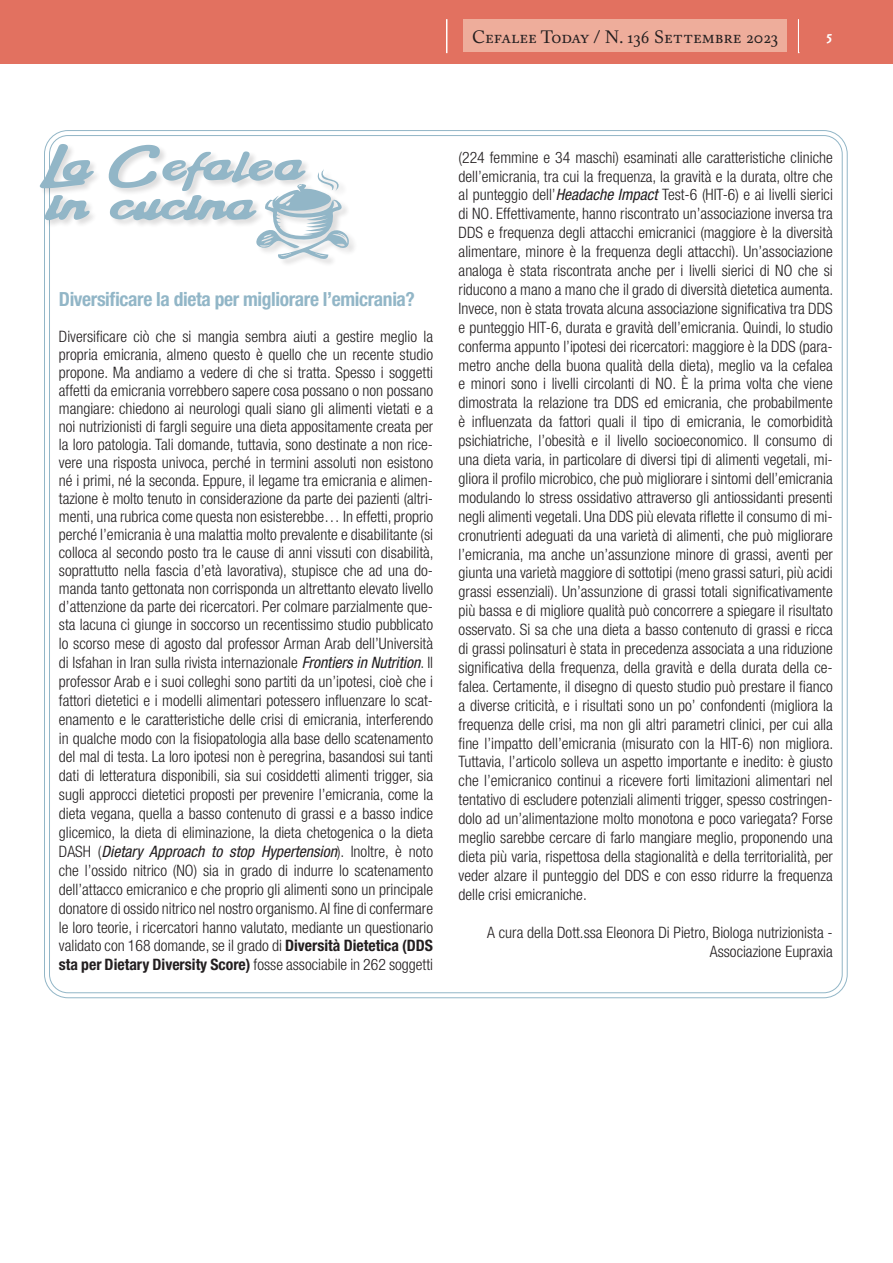
<style>
.page{position:relative;width:893px;height:1263px;background:#fff}
.page>*{position:absolute;margin:0;border:0;box-sizing:border-box;transform-origin:0 0}
.t1{font:700 condensed 19.5px "Helvetica Neue LT Std";letter-spacing:-.02em;color:#92b6c7}
.t2{font:18px "Mattioli 1885 Regular SC";color:#231f20}
.t3{font:300 condensed 15.75px/18.9px "Helvetica Neue LT Std";color:#231f20;text-align:justify}
.t4{font:15px "Csuni 1885 Bold SC";color:#fff}
.s1{font-weight:400;font-style:italic}
.s2{font-weight:700}
</style>
<div class="page">
<div style="left:0;top:0;width:893px;height:64px;background:#e27160"></div>
<hr style="left:446px;top:19px;width:1px;height:34px;background:#fff">
<hr style="left:798px;top:19px;width:1px;height:34px;background:#fff">
<div style="left:463px;top:20px;width:324px;height:32px;background:#eead9b"></div>
<svg style="left:40px;top:144px;width:309px;height:118px"></svg>
<p class="t2" style="left:472px;top:26px;width:308px">Cefalee Today / N. 136 Settembre 2023</p>
<p class="t4" style="left:826px;top:28px;width:9px">5</p>
<p class="t1" style="left:59px;top:287px;width:358px">Diversificare la dieta per migliorare l’emicrania?</p>
<p class="t3" style="left:59px;top:327px;width:376px;line-height:18.5px">Diversificare ciò che si mangia sembra aiuti a gestire meglio la propria emicrania, almeno questo è quello che un recente studio propone. Ma andiamo a vedere di che si tratta. Spesso i soggetti affetti da emicrania vorrebbero sapere cosa possano o non possano mangiare: chiedono ai neurologi quali siano gli alimenti vietati e a noi nutrizionisti di fargli seguire una dieta appositamente creata per la loro patologia. Tali domande, tuttavia, sono destinate a non rice&shy;vere una risposta univoca, perché in termini assoluti non esistono né i primi, né la seconda. Eppure, il legame tra emicrania e alimen&shy;tazione è molto tenuto in considerazione da parte dei pazienti (altri&shy;menti, una rubrica come questa non esisterebbe… In effetti, proprio perché l’emicrania è una malattia molto prevalente e disabilitante (si colloca al secondo posto tra le cause di anni vissuti con disabilità, soprattutto nella fascia d’età lavorativa), stupisce che ad una do&shy;manda tanto gettonata non corrisponda un altrettanto elevato livello d’attenzione da parte dei ricercatori. Per colmare parzialmente que&shy;sta lacuna ci giunge in soccorso un recentissimo studio pubblicato lo scorso mese di agosto dal professor Arman Arab dell’Università di Isfahan in Iran sulla rivista internazionale <span class="s1">Frontiers in Nutrition</span>. Il professor Arab e i suoi colleghi sono partiti da un’ipotesi, cioè che i fattori dietetici e i modelli alimentari potessero influenzare lo scat&shy;enamento e le caratteristiche delle crisi di emicrania, interferendo in qualche modo con la fisiopatologia alla base dello scatenamento del mal di testa. La loro ipotesi non è peregrina, basandosi sui tanti dati di letteratura disponibili, sia sui cosiddetti alimenti trigger, sia sugli approcci dietetici proposti per prevenire l’emicrania, come la dieta vegana, quella a basso contenuto di grassi e a basso indice glicemico, la dieta di eliminazione, la dieta chetogenica o la dieta DASH (<span class="s1">Dietary Approach to stop Hypertension</span>). Inoltre, è noto che l’ossido nitrico (NO) sia in grado di indurre lo scatenamento dell’attacco emicranico e che proprio gli alimenti sono un principale donatore di ossido nitrico nel nostro organismo. Al fine di confermare le loro teorie, i ricercatori hanno valutato, mediante un questionario validato con 168 domande, se il grado di <span class="s2">Diversità Dietetica (DDS sta per Dietary Diversity Score)</span> fosse associabile in 262 soggetti</p>
<p class="t3" style="left:459px;top:147px;width:376px">(224 femmine e 34 maschi) esaminati alle caratteristiche cliniche dell’emicrania, tra cui la frequenza, la gravità e la durata, oltre che al punteggio dell’<span class="s1">Headache Impact</span> Test-6 (HIT-6) e ai livelli sierici di NO. Effettivamente, hanno riscontrato un’associazione inversa tra DDS e frequenza degli attacchi emicranici (maggiore è la diversità alimentare, minore è la frequenza degli attacchi). Un’associazione analoga è stata riscontrata anche per i livelli sierici di NO che si riducono a mano a mano che il grado di diversità dietetica aumenta.<br>Invece, non è stata trovata alcuna associazione significativa tra DDS e punteggio HIT-6, durata e gravità dell’emicrania. Quindi, lo studio conferma appunto l’ipotesi dei ricercatori: maggiore è la DDS (para&shy;metro anche della buona qualità della dieta), meglio va la cefalea e minori sono i livelli circolanti di NO. È la prima volta che viene dimostrata la relazione tra DDS ed emicrania, che probabilmente è influenzata da fattori quali il tipo di emicrania, le comorbidità psichiatriche, l’obesità e il livello socioeconomico. Il consumo di una dieta varia, in particolare di diversi tipi di alimenti vegetali, mi&shy;gliora il profilo microbico, che può migliorare i sintomi dell’emicrania modulando lo stress ossidativo attraverso gli antiossidanti presenti negli alimenti vegetali. Una DDS più elevata riflette il consumo di mi&shy;cronutrienti adeguati da una varietà di alimenti, che può migliorare l’emicrania, ma anche un’assunzione minore di grassi, aventi per giunta una varietà maggiore di sottotipi (meno grassi saturi, più acidi grassi essenziali). Un’assunzione di grassi totali significativamente più bassa e di migliore qualità può concorrere a spiegare il risultato osservato. Si sa che una dieta a basso contenuto di grassi e ricca di grassi polinsaturi è stata in precedenza associata a una riduzione significativa della frequenza, della gravità e della durata della ce&shy;falea. Certamente, il disegno di questo studio può prestare il fianco a diverse criticità, e i risultati sono un po’ confondenti (migliora la frequenza delle crisi, ma non gli altri parametri clinici, per cui alla fine l’impatto dell’emicrania (misurato con la HIT-6) non migliora.<br>Tuttavia, l’articolo solleva un aspetto importante e inedito: è giusto che l’emicranico continui a ricevere forti limitazioni alimentari nel tentativo di escludere potenziali alimenti trigger, spesso costringen&shy;dolo ad un’alimentazione molto monotona e poco variegata? Forse meglio sarebbe cercare di farlo mangiare meglio, proponendo una dieta più varia, rispettosa della stagionalità e della territorialità, per veder alzare il punteggio del DDS e con esso ridurre la frequenza delle crisi emicraniche.</p>
<p class="t3" style="left:487px;top:922px;width:347px;text-align:right">A cura della Dott.ssa Eleonora Di Pietro, Biologa nutrizionista -<br>Associazione Eupraxia</p>
</div>
